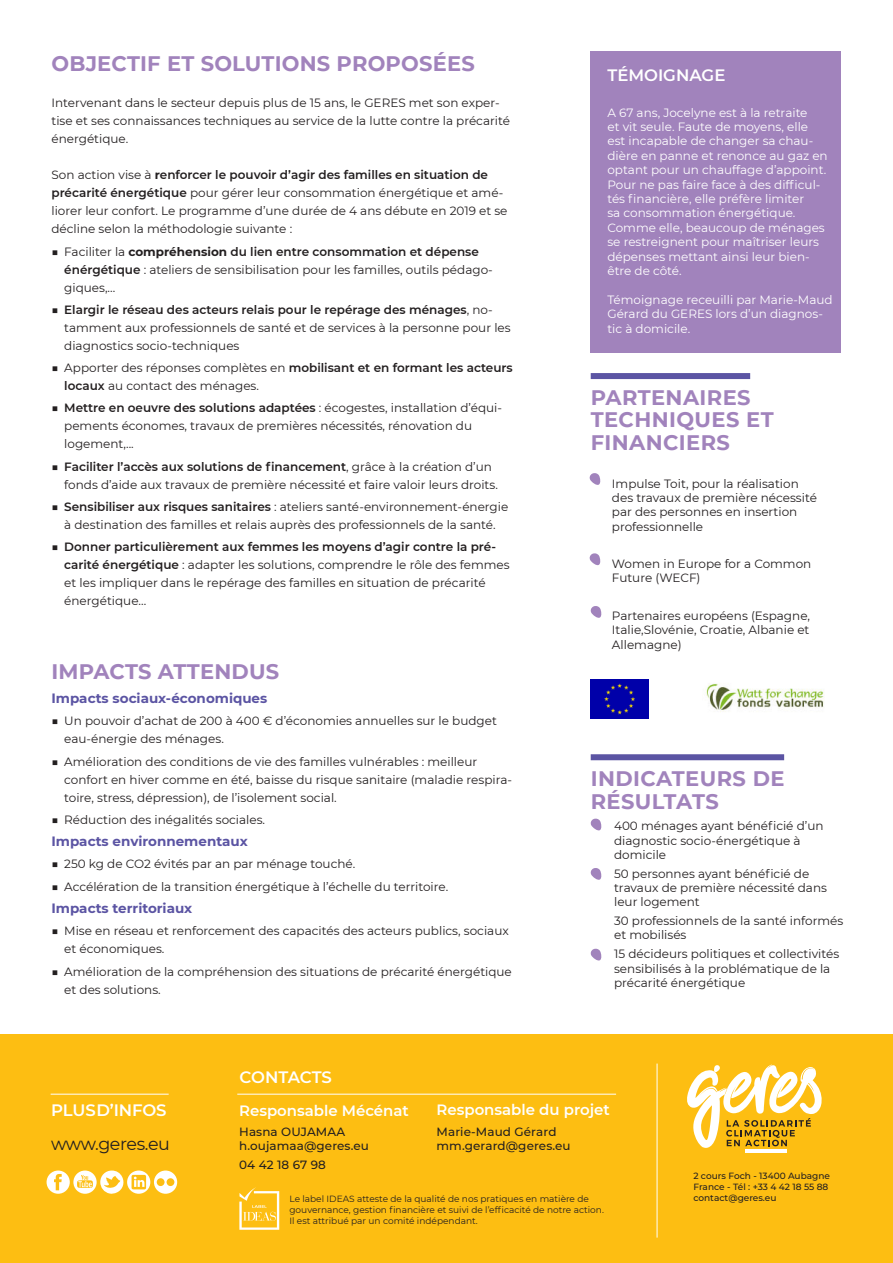
<style>
.page{position:relative;width:893px;height:1263px;background:#fff}
.page>*{position:absolute;margin:0;border:0;box-sizing:border-box;transform-origin:0 0}
.t1{font:700 21px/22.8px "Montserrat";letter-spacing:.01em;color:#a183bc}
.t2{font:17.4px "Montserrat";letter-spacing:-.02em;color:#231f20}
.t3{font:600 16.5px "Montserrat";letter-spacing:-.005em;color:#fff}
.t4{font:600 15px "Montserrat";color:#fff}
.t5{font:700 13.5px "Montserrat";color:#5b54a3}
.t6{font:12px/18px "Montserrat";color:#231f20}
.t7{font:12px/14.4px "Montserrat";color:#fff}
.t8{font:500 12px/14.4px "Montserrat";letter-spacing:.01em;color:#231f20}
.t9{font:9px/10.8px "Montserrat";color:#231f20}
.t10{font:500 9px/10.8px "Montserrat";color:#231f20}
.s1{font-weight:700}
.s2{font-weight:600}
</style>
<div class="page">
<div style="left:0;top:1035px;width:893px;height:228px;background:#fdbe12"></div>
<hr style="left:745px;top:1150px;width:42px;height:3px;background:#fff">
<svg style="left:687px;top:1064px;width:135px;height:86px"></svg>
<div style="left:591px;top:373px;width:159px;height:6px;background:#5b54a3"></div>
<svg style="left:239px;top:1187px;width:40px;height:43px"></svg>
<svg style="left:73px;top:1170px;width:24px;height:24px"></svg>
<svg style="left:77px;top:1175px;width:16px;height:13px"></svg>
<svg style="left:100px;top:1170px;width:77px;height:24px"></svg>
<svg style="left:47px;top:1170px;width:23px;height:24px"></svg>
<hr style="left:237px;top:1094px;width:379px;height:1px;background:#fff">
<hr style="left:51px;top:1094px;width:118px;height:1px;background:#fff">
<hr style="left:657px;top:1063px;width:1px;height:174px;background:#fff">
<svg style="left:589px;top:473px;width:12px;height:12px"></svg>
<svg style="left:590px;top:606px;width:12px;height:12px"></svg>
<svg style="left:589px;top:553px;width:12px;height:13px"></svg>
<div style="left:590px;top:52px;width:251px;height:301px;background:#a183bc"></div>
<svg style="left:590px;top:818px;width:12px;height:13px"></svg>
<svg style="left:590px;top:948px;width:12px;height:13px"></svg>
<svg style="left:590px;top:868px;width:12px;height:12px"></svg>
<div style="left:591px;top:754px;width:193px;height:6px;background:#5b54a3"></div>
<img style="left:706px;top:683px;width:118px;height:29px">
<img style="left:591px;top:680px;width:57px;height:39px">
<h1 class="t1" style="left:52px;top:53px;width:425px">OBJECTIF ET SOLUTIONS PROPOSÉES</h1>
<p class="t6" style="left:52px;top:95px;width:460px">Intervenant dans le secteur depuis plus de 15 ans, le GERES met son exper&shy;tise et ses connaissances techniques au service de la lutte contre la précarité énergétique.</p>
<p class="t6" style="left:52px;top:167px;width:457px">Son action vise à <span class="s1">r</span><span class="s2">enforcer le pouvoir d’agir des familles en situation de précarité énergétique</span> pour gérer leur consommation énergétique et amé&shy;liorer leur confort. Le programme d’une durée de 4 ans débute en 2019 et se décline selon la méthodologie suivante :</p>
<p class="t6" style="left:64px;top:243px;width:430px;text-indent:-13px"><span class="s1">■</span> Faciliter la <span class="s1">compréhension</span> <span class="s2">du lien entre consommation et dépense énérgétique</span> : ateliers de sensibilisation pour les familles, outils pédago&shy;giques,...</p>
<p class="t6" style="left:64px;top:302px;width:448px;text-indent:-13px"><span class="s1">■</span> <span class="s2">Elargir le réseau des acteurs relais pour le repérage des ménages</span>, no&shy;tamment aux professionnels de santé et de services à la personne pour les diagnostics socio-techniques</p>
<p class="t6" style="left:64px;top:360px;width:450px;text-indent:-13px"><span class="s1">■</span> Apporter des réponses complètes en <span class="s2">mobilisant et en formant les acteurs locaux</span> au contact des ménages.</p>
<p class="t6" style="left:64px;top:400px;width:439px;text-indent:-13px"><span class="s1">■</span> <span class="s2">Mettre en oeuvre des solutions adaptées</span> : écogestes, installation d’équi&shy;pements économes, travaux de premières nécessités, rénovation du logement,...</p>
<p class="t6" style="left:64px;top:458px;width:435px;text-indent:-13px"><span class="s1">■</span> <span class="s2">Faciliter l’accès aux solutions de financement</span>, grâce à la création d’un fonds d’aide aux travaux de première nécessité et faire valoir leurs droits.</p>
<p class="t6" style="left:52px;top:499px;width:458px;text-align:center"><span class="s1">■</span> <span class="s2">Sensibiliser aux risques sanitaires</span> : ateliers santé-environnement-énergie à destination des familles et relais auprès des professionnels de la santé.</p>
<p class="t6" style="left:64px;top:539px;width:447px;text-indent:-13px"><span class="s1">■</span> <span class="s2">Donner particulièrement aux femmes les moyens d’agir contre la pré&shy;carité énergétique</span> : adapter les solutions, comprendre le rôle des femmes et les impliquer dans le repérage des familles en situation de précarité énergétique...</p>
<h1 class="t1" style="left:52px;top:660px;width:229px">IMPACTS ATTENDUS</h1>
<p class="t5" style="left:52px;top:691px;width:217px">Impacts sociaux-économiques</p>
<p class="t6" style="left:64px;top:713px;width:434px;text-indent:-13px"><span class="s1">■</span> Un pouvoir d’achat de 200 à 400 € d’économies annuelles sur le budget eau-énergie des ménages.</p>
<p class="t6" style="left:64px;top:753px;width:449px;text-indent:-13px"><span class="s1">■</span> Amélioration des conditions de vie des familles vulnérables : meilleur confort en hiver comme en été, baisse du risque sanitaire (maladie respira&shy;toire, stress, dépression), de l’isolement social.</p>
<p class="t6" style="left:52px;top:812px;width:215px"><span class="s1">■</span> Réduction des inégalités sociales.</p>
<p class="t5" style="left:52px;top:834px;width:198px">Impacts environnementaux</p>
<p class="t6" style="left:52px;top:855px;width:305px"><span class="s1">■</span> 250 kg de CO2 évités par an par ménage touché.</p>
<p class="t6" style="left:52px;top:878px;width:398px"><span class="s1">■</span> Accélération de la transition énergétique à l’échelle du territoire.</p>
<p class="t5" style="left:52px;top:901px;width:142px">Impacts territoriaux</p>
<p class="t6" style="left:64px;top:923px;width:446px;text-indent:-13px"><span class="s1">■</span> Mise en réseau et renforcement des capacités des acteurs publics, sociaux et économiques.</p>
<p class="t6" style="left:64px;top:963px;width:449px;text-indent:-13px"><span class="s1">■</span> Amélioration de la compréhension des situations de précarité énergétique et des solutions.</p>
<h3 class="t3" style="left:239px;top:1068px;width:94px">CONTACTS</h3>
<h3 class="t3" style="left:607px;top:66px;width:119px">TÉMOIGNAGE</h3>
<p class="t7" style="left:607px;top:106px;width:222px">A 67 ans, Jocelyne est à la retraite<br>et vit seule. Faute de moyens, elle est incapable de changer sa chau&shy;dière en panne et renonce au gaz en optant pour un chauffage d’appoint.<br>Pour ne pas faire face à des difficul&shy;tés financière, elle préfère limiter<br>sa consommation énergétique.<br>Comme elle, beaucoup de ménages se restreignent pour maîtriser leurs dépenses mettant ainsi leur bien&shy;être de côté.</p>
<p class="t7" style="left:607px;top:293px;width:227px">Témoignage receuilli par Marie-Maud<br>Gérard du GERES lors d’un diagnos&shy;tic à domicile.</p>
<h1 class="t1" style="left:591px;top:386px;width:185px">PARTENAIRES<br>TECHNIQUES ET<br>FINANCIERS</h1>
<p class="t6" style="left:612px;top:477px;width:206px;line-height:14.4px">Impulse Toit, pour la réalisation des travaux de première nécessité par des personnes en insertion professionnelle</p>
<p class="t6" style="left:612px;top:557px;width:201px;line-height:14.4px">Women in Europe for a Common<br>Future (WECF)</p>
<p class="t6" style="left:612px;top:609px;width:200px;line-height:14.4px;text-align:justify">Partenaires européens (Espagne, Italie,Slovénie, Croatie, Albanie et Allemagne)</p>
<h1 class="t1" style="left:591px;top:767px;width:195px">INDICATEURS DE<br>RÉSULTATS</h1>
<p class="t6" style="left:614px;top:818px;width:211px;line-height:14.4px">400 ménages ayant bénéficié d’un diagnostic socio-énergétique à domicile</p>
<p class="t6" style="left:614px;top:866px;width:214px;line-height:14.4px">50 personnes ayant bénéficié de travaux de première nécessité dans leur logement</p>
<p class="t6" style="left:614px;top:914px;width:231px;line-height:14.4px">30 professionnels de la santé informés et mobilisés</p>
<p class="t6" style="left:614px;top:948px;width:227px;line-height:14.4px">15 décideurs politiques et collectivités sensibilisés à la problématique de la précarité énergétique</p>
<h3 class="t3" style="left:51px;top:1101px;width:117px">PLUS D’INFOS</h3>
<h2 class="t2" style="left:51px;top:1137px;width:120px">www.geres.eu</h2>
<p class="t4" style="left:239px;top:1102px;width:171px">Responsable Mécénat</p>
<p class="t8" style="left:239px;top:1125px;width:131px">Hasna OUJAMAA h.oujamaa@geres.eu</p>
<p class="t8" style="left:239px;top:1159px;width:88px">04 42 18 67 98</p>
<p class="t4" style="left:437px;top:1101px;width:175px">Responsable du projet</p>
<p class="t8" style="left:437px;top:1125px;width:136px">Marie-Maud Gérard mm.gerard@geres.eu</p>
<p class="t9" style="left:289px;top:1194px;width:316px">Le label IDEAS atteste de la qualité de nos pratiques en matière de gouvernance, gestion financière et suivi de l’efficacité de notre action.<br>Il est attribué par un comité indépendant.</p>
<p class="t10" style="left:693px;top:1171px;width:138px">2 cours Foch - 13400 Aubagne<br>France - Tél : +33 4 42 18 55 88 contact@geres.eu</p>
</div>
